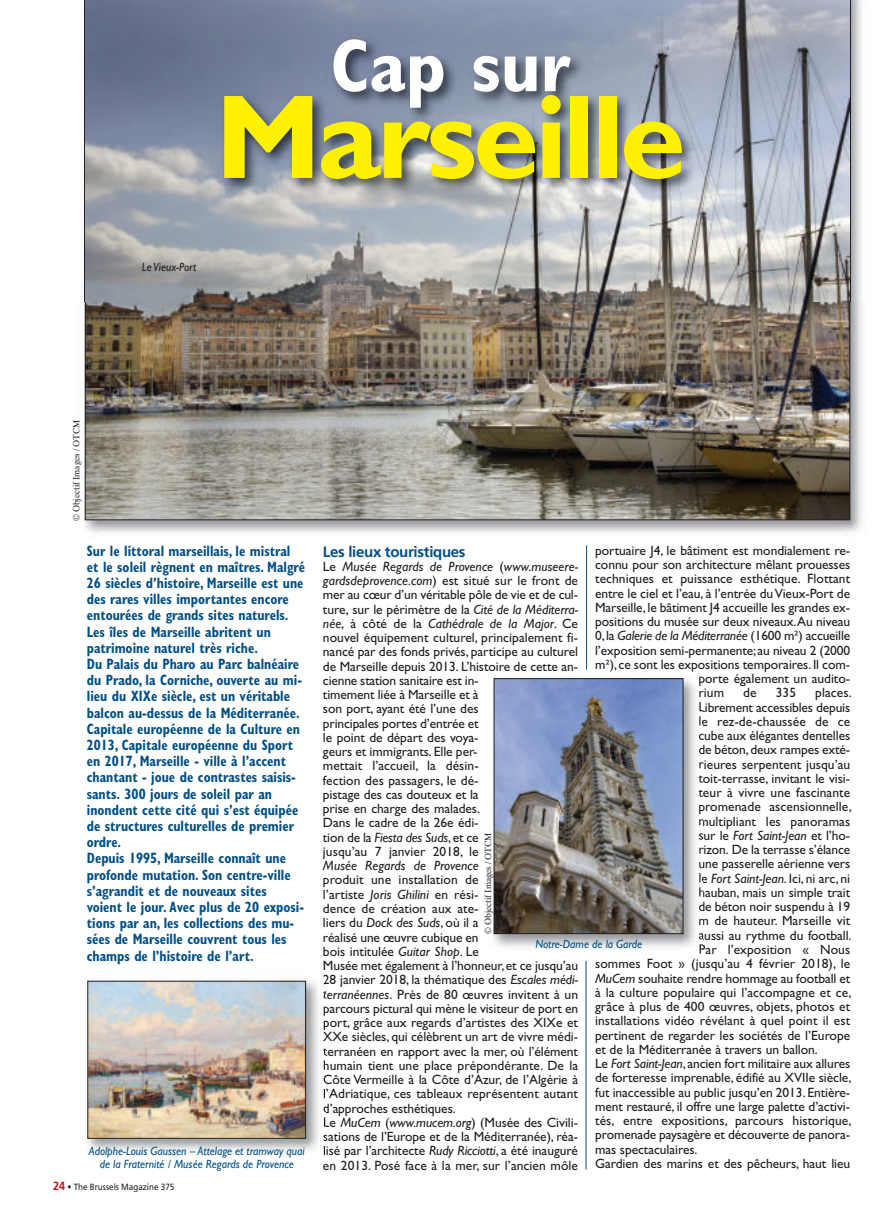
<style>
.page{position:relative;width:893px;height:1212px;background:#fff}
.page>*{position:absolute;margin:0;border:0;box-sizing:border-box;transform-origin:0 0}
.t1{font:700 120px "Gill Sans";letter-spacing:-.035em;color:#fff101}
.t2{font:700 condensed 75px "Gill Sans";color:#fff}
.t3{font:700 condensed 15px/16.2px "Gill Sans";color:#004f87;scale:.9 1}
.t4{font:700 15px "Frutiger";letter-spacing:-.02em;color:#004f87}
.t5{font:13.5px/14.2px "Gill Sans";letter-spacing:-.005em;color:#231f20}
.t6{font:italic 13.5px "Gill Sans";letter-spacing:-.005em;color:#231f20}
.t7{font:italic 12px/12.9px "Gill Sans";color:#004f87;text-align:center;scale:.95 1}
.t8{font:italic 12px "Gill Sans";color:#231f20;scale:.95 1}
.t9{font:9px "Times Ten";color:#231f20;scale:.95 1}
.t10{font:9px "Frutiger";color:#231f20;scale:.9 1}
.s1{font-weight:700;font-size:12px;color:#c4121a}
.s2{font-style:italic}
.s3{font-style:normal}
</style>
<div class="page">
<img style="left:84px;top:301px;width:779px;height:232px">
<img style="left:85px;top:301px;width:765px;height:219px">
<img style="left:84px;top:0;width:778px;height:301px">
<img style="left:87px;top:980px;width:238px;height:172px">
<svg style="left:323px;top:975px;width:2px;height:23px"></svg>
<svg style="left:323px;top:1004px;width:2px;height:152px"></svg>
<img style="left:89px;top:983px;width:215px;height:154px">
<div style="left:87px;top:981px;width:219px;height:158px;border:1px solid #231f20"></div>
<img style="left:492px;top:678px;width:204px;height:269px">
<svg style="left:698px;top:676px;width:5px;height:277px"></svg>
<img style="left:496px;top:680px;width:185px;height:252px">
<div style="left:494px;top:678px;width:189px;height:256px;border:1px solid #231f20"></div>
<hr style="left:586px;top:545px;width:1px;height:124px;background:#004f87">
<hr style="left:586px;top:961px;width:1px;height:208px;background:#004f87">
<p class="t9" style="left:73px;top:521px;width:108px;rotate:-90deg">© Objectif Images / OTCM</p>
<h2 class="t2" style="left:331px;top:40px;width:241px">Cap sur</h2>
<h1 class="t1" style="left:215px;top:96px;width:472px">Marseille</h1>
<p class="t8" style="left:142px;top:263px;width:59px">Le Vieux-Port</p>
<p class="t3" style="left:87px;top:544px;width:244px">Sur le littoral marseillais, le mistral et le soleil règnent en maîtres. Malgré 26 siècles d’histoire, Marseille est une des rares villes importantes encore entourées de grands sites naturels.<br>Les îles de Marseille abritent un patrimoine naturel très riche.<br>Du Palais du Pharo au Parc balnéaire du Prado, la Corniche, ouverte au mi&shy;lieu du XIXe siècle, est un véritable balcon au-dessus de la Méditerranée.<br>Capitale européenne de la Culture en 2013, Capitale européenne du Sport en 2017, Marseille - ville à l’accent chantant - joue de contrastes saisis&shy;sants. 300 jours de soleil par an inondent cette cité qui s’est équipée de structures culturelles de premier ordre.<br>Depuis 1995, Marseille connaît une profonde mutation. Son centre-ville s’agrandit et de nouveaux sites voient le jour. Avec plus de 20 exposi&shy;tions par an, les collections des mu&shy;sées de Marseille couvrent tous les champs de l’histoire de l’art.</p>
<p class="t7" style="left:89px;top:1146px;width:229px">Adolphe-Louis Gaussen – Attelage et tramway quai de la Fraternité / Musée Regards de Provence</p>
<p class="t10" style="left:53px;top:1183px;width:136px"><span class="s1">24</span> • The Brussels Magazine 375</p>
<p class="t4" style="left:323px;top:545px;width:144px">Les lieux touristiques</p>
<p class="t5" style="left:323px;top:561px;width:257px">Le <span class="s2">Musée Regards de Provence</span> (<span class="s2">www.museere&shy;gardsdeprovence.com</span>) est situé sur le front de mer au cœur d’un véritable pôle de vie et de cul&shy;ture, sur le périmètre de la <span class="s2">Cité de la Méditerra&shy;née</span>, à côté de la <span class="s2">Cathédrale de la Major</span>. Ce nouvel équipement culturel, principalement fi&shy;nancé par des fonds privés, participe au culturel de Marseille depuis 2013. L’histoire de cette an&shy;cienne station sanitaire est in-<br>timement liée à Marseille et à<br>son port, ayant été l’une des<br>principales portes d’entrée et<br>le point de départ des voya-<br>geurs et immigrants. Elle per-<br>mettait l’accueil, la désin-<br>fection des passagers, le dé-<br>pistage des cas douteux et la<br>prise en charge des malades.<br>Dans le cadre de la 26e édi-<br>tion de la <span class="s2">Fiesta des Suds</span>, et ce<br>jusqu’au 7 janvier 2018, le</p>
<p class="t6" style="left:323px;top:861px;width:157px">Musée Regards de Provence</p>
<p class="t5" style="left:323px;top:874px;width:257px">produit une installation de<br>l’artiste <span class="s2">Joris Ghilini</span> en rési-<br>dence de création aux ate-<br>liers du <span class="s2">Dock des Suds</span>, où il a<br>réalisé une œuvre cubique en<br>bois intitulée <span class="s2">Guitar Shop</span>. Le<br>Musée met également à l’honneur, et ce jusqu’au 28 janvier 2018, la thématique des <span class="s2">Escales médi&shy;terranéennes</span>. Près de 80 œuvres invitent à un parcours pictural qui mène le visiteur de port en port, grâce aux regards d’artistes des XIXe et XXe siècles, qui célèbrent un art de vivre médi&shy;terranéen en rapport avec la mer, où l’élément humain tient une place prépondérante. De la Côte Vermeille à la Côte d’Azur, de l’Algérie à l’Adriatique, ces tableaux représentent autant d’approches esthétiques.<br>Le <span class="s2">MuCem</span> (<span class="s2">www.mucem.org</span>) (Musée des Civili&shy;sations de l’Europe et de la Méditerranée), réa&shy;lisé par l’architecte <span class="s2">Rudy Ricciotti</span>, a été inauguré en 2013. Posé face à la mer, sur l’ancien môle</p>
<p class="t5" style="left:595px;top:545px;width:257px">portuaire J4, le bâtiment est mondialement re-</p>
<p class="t5" style="left:595px;top:559px;width:257px">connu pour son architecture mêlant prouesses</p>
<p class="t5" style="left:595px;top:573px;width:257px">techniques et puissance esthétique. Flottant</p>
<p class="t5" style="left:595px;top:587px;width:257px">entre le ciel et l’eau, à l’entrée du Vieux-Port de</p>
<p class="t5" style="left:595px;top:602px;width:257px">Marseille, le bâtiment J4 accueille les grandes ex-</p>
<p class="t5" style="left:595px;top:616px;width:257px">positions du musée sur deux niveaux.Au niveau</p>
<p class="t6" style="left:595px;top:631px;width:257px"><span class="s3">0, la</span> Galerie de la Méditerranée <span class="s3">(1600 m²) accueille</span></p>
<p class="t5" style="left:595px;top:644px;width:257px">l’exposition semi-permanente; au niveau 2 (2000</p>
<p class="t5" style="left:595px;top:659px;width:257px">m²), ce sont les expositions temporaires. Il com-</p>
<p class="t5" style="left:698px;top:673px;width:153px">porte également un audito-</p>
<p class="t5" style="left:698px;top:687px;width:27px">rium</p>
<p class="t5" style="left:743px;top:687px;width:15px">de</p>
<p class="t5" style="left:776px;top:687px;width:22px">335</p>
<p class="t5" style="left:815px;top:687px;width:38px">places.</p>
<p class="t5" style="left:698px;top:701px;width:153px">Librement accessibles depuis</p>
<p class="t5" style="left:698px;top:716px;width:153px">le rez-de-chaussée de ce</p>
<p class="t5" style="left:698px;top:730px;width:153px">cube aux élégantes dentelles</p>
<p class="t5" style="left:698px;top:744px;width:153px">de béton, deux rampes exté-</p>
<p class="t5" style="left:698px;top:758px;width:153px">rieures serpentent jusqu’au</p>
<p class="t5" style="left:698px;top:773px;width:153px">toit-terrasse, invitant le visi-</p>
<p class="t5" style="left:698px;top:787px;width:153px">teur à vivre une fascinante</p>
<p class="t5" style="left:698px;top:801px;width:155px">promenade ascensionnelle,</p>
<p class="t5" style="left:698px;top:815px;width:153px">multipliant les panoramas</p>
<p class="t6" style="left:698px;top:831px;width:153px"><span class="s3">sur le</span> Fort Saint-Jean <span class="s3">et l’ho-</span></p>
<p class="t5" style="left:698px;top:844px;width:153px">rizon. De la terrasse s’élance</p>
<p class="t5" style="left:698px;top:858px;width:153px">une passerelle aérienne vers</p>
<p class="t5" style="left:698px;top:872px;width:153px">le <span class="s2">Fort Saint-Jean</span>. Ici, ni arc, ni</p>
<p class="t5" style="left:698px;top:887px;width:153px">hauban, mais un simple trait</p>
<p class="t5" style="left:698px;top:901px;width:153px">de béton noir suspendu à 19</p>
<p class="t5" style="left:698px;top:915px;width:153px">m de hauteur. Marseille vit</p>
<p class="t5" style="left:699px;top:929px;width:154px">aussi au rythme du football.</p>
<p class="t5" style="left:699px;top:944px;width:153px">Par l’exposition « Nous</p>
<p class="t5" style="left:595px;top:958px;width:257px">sommes Foot » (jusqu’au 4 février 2018), le</p>
<p class="t5" style="left:595px;top:972px;width:257px"><span class="s2">MuCem</span> souhaite rendre hommage au football et</p>
<p class="t5" style="left:595px;top:986px;width:258px">à la culture populaire qui l’accompagne et ce,</p>
<p class="t5" style="left:595px;top:1001px;width:257px">grâce à plus de 400 œuvres, objets, photos et</p>
<p class="t5" style="left:595px;top:1015px;width:257px">installations vidéo révélant à quel point il est</p>
<p class="t5" style="left:595px;top:1029px;width:257px">pertinent de regarder les sociétés de l’Europe</p>
<p class="t5" style="left:595px;top:1043px;width:224px">et de la Méditerranée à travers un ballon.</p>
<p class="t5" style="left:595px;top:1058px;width:257px">Le <span class="s2">Fort Saint-Jean</span>, ancien fort militaire aux allures</p>
<p class="t5" style="left:595px;top:1072px;width:258px">de forteresse imprenable, édifié au XVIIe siècle,</p>
<p class="t5" style="left:595px;top:1086px;width:257px">fut inaccessible au public jusqu’en 2013. Entière-</p>
<p class="t5" style="left:595px;top:1100px;width:256px">ment restauré, il offre une large palette d’activi-</p>
<p class="t5" style="left:595px;top:1115px;width:258px">tés, entre expositions, parcours historique,</p>
<p class="t5" style="left:595px;top:1129px;width:257px">promenade paysagère et découverte de panora-</p>
<p class="t5" style="left:595px;top:1143px;width:104px">mas spectaculaires.</p>
<p class="t5" style="left:595px;top:1158px;width:257px">Gardien des marins et des pêcheurs, haut lieu</p>
<p class="t9" style="left:485px;top:934px;width:108px;rotate:-90deg">© Objectif Images / OTCM</p>
<p class="t7" style="left:535px;top:939px;width:114px">Notre-Dame de la Garde</p>
</div>
